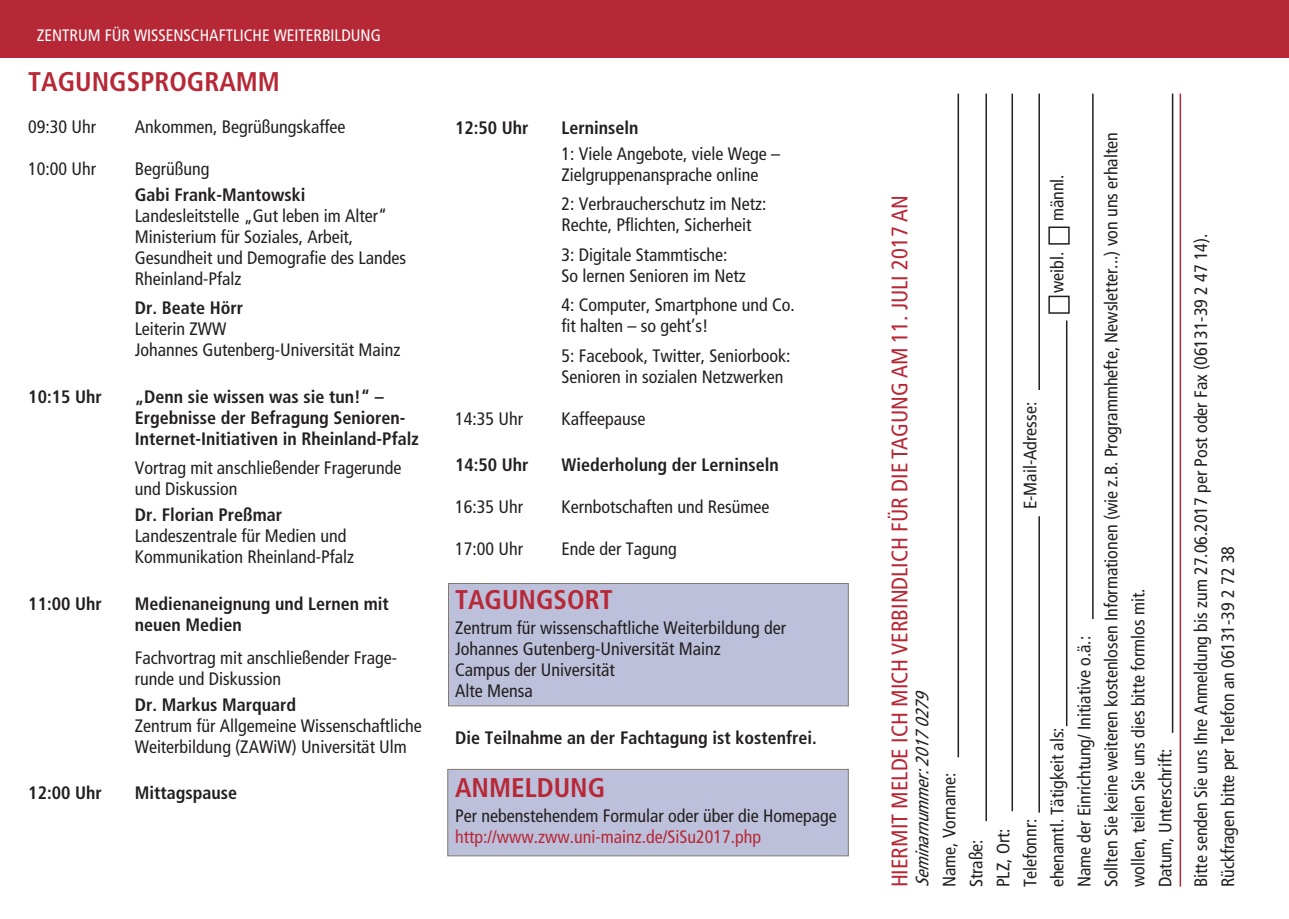
<style>
.page{position:relative;width:1289px;height:919px;background:#fff}
.page>*{position:absolute;margin:0;border:0;box-sizing:border-box;transform-origin:0 0}
.ü_groß_rot{font:700 condensed 27px "Frutiger LT";color:#b72837}
.ü_rot{font:condensed 22.5px "Frutiger LT";color:#b72837}
.text{font:condensed 18px/21px "Frutiger LT";color:#231f20}
.text_einzug{font:condensed 18px/21px "Frutiger LT";color:#231f20}
.überschrift{font:700 condensed 18px/21px "Frutiger LT";color:#231f20}
.überschrift_einzug{font:700 condensed 18px "Frutiger LT";color:#231f20}
.text-2{font:italic condensed 18px "Frutiger LT";color:#231f20}
.text_einzug-2{font:700 condensed 18px "Frutiger LT";color:#231f20}
.text-3{font:condensed 16.5px "Frutiger LT";color:#fff}
.s1{color:#b72837}
</style>
<div class="page">
<div style="left:447px;top:769px;width:401px;height:87px;background:#bdc0da;border:1px solid #817a6b"></div>
<div style="left:448px;top:583px;width:400px;height:123px;background:#bdc0da;border:1px solid #817a6b"></div>
<div style="left:0;top:0;width:1288px;height:57px;background:#b72837"></div>
<hr style="left:957px;top:94px;width:2px;height:663px;background:#231f20">
<hr style="left:985px;top:94px;width:1px;height:727px;background:#231f20">
<hr style="left:1011px;top:94px;width:2px;height:717px;background:#231f20">
<hr style="left:1038px;top:516px;width:1px;height:296px;background:#231f20">
<hr style="left:1038px;top:94px;width:1px;height:296px;background:#231f20">
<hr style="left:1171px;top:94px;width:2px;height:638px;background:#231f20">
<hr style="left:1179px;top:94px;width:2px;height:792px;background:#b72837">
<div style="left:1048px;top:295px;width:21px;height:19px;border:2px solid #231f20"></div>
<div style="left:1048px;top:226px;width:21px;height:18px;border:2px solid #231f20"></div>
<hr style="left:1065px;top:320px;width:2px;height:406px;background:#231f20">
<hr style="left:1092px;top:94px;width:1px;height:525px;background:#231f20">
<p class="text-3" style="left:37px;top:26px;width:345px">ZENTRUM FÜR WISSENSCHAFTLICHE WEITERBILDUNG</p>
<p class="ü_groß_rot" style="left:28px;top:66px;width:253px">TAGUNGSPROGRAMM</p>
<p class="text" style="left:28px;top:117px;width:69px">09:30 Uhr</p>
<p class="text" style="left:135px;top:117px;width:212px">Ankommen, Begrüßungskaffee</p>
<p class="text" style="left:28px;top:159px;width:69px">10:00 Uhr</p>
<p class="text" style="left:135px;top:159px;width:76px">Begrüßung</p>
<p class="überschrift_einzug" style="left:135px;top:184px;width:172px">Gabi Frank-Mantowski</p>
<p class="text_einzug" style="left:135px;top:205px;width:254px">Landesleitstelle „Gut leben im Alter“</p>
<p class="text_einzug" style="left:135px;top:226px;width:220px">Ministerium für Soziales, Arbeit,</p>
<p class="text_einzug" style="left:135px;top:247px;width:273px">Gesundheit und Demografie des Landes<br>Rheinland-Pfalz</p>
<p class="text_einzug-2" style="left:135px;top:297px;width:110px">Dr. Beate Hörr</p>
<p class="text_einzug" style="left:135px;top:319px;width:93px">Leiterin ZWW</p>
<p class="text_einzug" style="left:135px;top:340px;width:267px">Johannes Gutenberg-Universität Mainz</p>
<p class="überschrift" style="left:28px;top:386px;width:75px">10:15 Uhr</p>
<p class="überschrift" style="left:135px;top:386px;width:285px">„Denn sie wissen was sie tun!“ –<br>Ergebnisse der Befragung Senioren-<br>Internet-Initiativen in Rheinland-Pfalz</p>
<p class="text_einzug" style="left:135px;top:458px;width:268px">Vortrag mit anschließender Fragerunde und Diskussion</p>
<p class="überschrift_einzug" style="left:135px;top:504px;width:149px">Dr. Florian Preßmar</p>
<p class="text_einzug" style="left:135px;top:525px;width:221px">Landeszentrale für Medien und<br>Kommunikation Rheinland-Pfalz</p>
<p class="überschrift" style="left:28px;top:592px;width:75px">11:00 Uhr</p>
<p class="überschrift" style="left:135px;top:592px;width:256px">Medienaneignung und Lernen mit neuen Medien</p>
<p class="text_einzug" style="left:135px;top:647px;width:264px">Fachvortrag mit anschließender Frage&shy;runde und Diskussion</p>
<p class="überschrift_einzug" style="left:135px;top:693px;width:163px">Dr. Markus Marquard</p>
<p class="text_einzug" style="left:135px;top:715px;width:288px">Zentrum für Allgemeine Wissenschaftliche<br>Weiterbildung (ZAWiW) Universität Ulm</p>
<p class="überschrift" style="left:28px;top:782px;width:75px">12:00 Uhr</p>
<p class="überschrift" style="left:135px;top:782px;width:104px">Mittagspause</p>
<p class="überschrift" style="left:455px;top:118px;width:75px">12:50 Uhr</p>
<p class="überschrift" style="left:561px;top:118px;width:79px">Lerninseln</p>
<p class="text_einzug" style="left:561px;top:143px;width:220px">1: Viele Angebote, viele Wege –<br>Zielgruppenansprache online</p>
<p class="text_einzug" style="left:561px;top:193px;width:206px">2: Verbraucherschutz im Netz:<br>Rechte, Pflichten, Sicherheit</p>
<p class="text_einzug" style="left:561px;top:244px;width:186px">3: Digitale Stammtische:<br>So lernen Senioren im Netz</p>
<p class="text_einzug" style="left:561px;top:294px;width:235px">4: Computer, Smartphone und Co. fit halten – so geht’s!</p>
<p class="text_einzug" style="left:561px;top:345px;width:230px">5: Facebook, Twitter, Seniorbook:<br>Senioren in sozialen Netzwerken</p>
<p class="text" style="left:455px;top:408px;width:69px">14:35 Uhr</p>
<p class="text" style="left:561px;top:408px;width:85px">Kaffeepause</p>
<p class="überschrift" style="left:455px;top:454px;width:75px">14:50 Uhr</p>
<p class="überschrift" style="left:561px;top:454px;width:219px">Wiederholung der Lerninseln</p>
<p class="text" style="left:455px;top:496px;width:69px">16:35 Uhr</p>
<p class="text" style="left:561px;top:496px;width:209px">Kernbotschaften und Resümee</p>
<p class="text" style="left:455px;top:538px;width:69px">17:00 Uhr</p>
<p class="text" style="left:561px;top:538px;width:117px">Ende der Tagung</p>
<p class="ü_groß_rot" style="left:455px;top:583px;width:159px">TAGUNGSORT</p>
<p class="text" style="left:455px;top:617px;width:332px">Zentrum für wissenschaftliche Weiterbildung der<br>Johannes Gutenberg-Universität Mainz</p>
<p class="text" style="left:455px;top:659px;width:161px">Campus der Universität<br>Alte Mensa</p>
<p class="überschrift" style="left:455px;top:727px;width:363px">Die Teilnahme an der Fachtagung ist kostenfrei.</p>
<p class="ü_groß_rot" style="left:455px;top:771px;width:151px">ANMELDUNG</p>
<p class="text" style="left:455px;top:805px;width:383px">Per nebenstehendem Formular oder über die Homepage <span class="s1">http://www.zww.uni-mainz.de/SiSu2017.php</span></p>
<p class="ü_rot" style="left:886px;top:887px;width:693px;rotate:-90deg">HIERMIT MELDE ICH MICH VERBINDLICH FÜR DIE TAGUNG AM 11. JULI 2017 AN</p>
<p class="text-2" style="left:911px;top:887px;width:203px;rotate:-90deg">Seminarnummer:20170279</p>
<p class="text" style="left:1019px;top:509px;width:109px;rotate:-90deg">E-Mail-Adresse:</p>
<p class="text" style="left:938px;top:887px;width:116px;rotate:-90deg">Name, Vorname:</p>
<p class="text" style="left:965px;top:887px;width:49px;rotate:-90deg">Straße:</p>
<p class="text" style="left:992px;top:887px;width:60px;rotate:-90deg">PLZ, Ort:</p>
<p class="text" style="left:1019px;top:887px;width:70px;rotate:-90deg">Telefonnr:</p>
<p class="text" style="left:1046px;top:221px;width:48px;rotate:-90deg">männl.</p>
<p class="text" style="left:1046px;top:293px;width:43px;rotate:-90deg">weibl.</p>
<p class="text" style="left:1046px;top:887px;width:161px;rotate:-90deg">ehenamtl. Tätigkeit als:</p>
<p class="text" style="left:1073px;top:887px;width:253px;rotate:-90deg">Name der Einrichtung/ Initiative o.ä.:</p>
<p class="text" style="left:1097px;top:887px;width:756px;line-height:27px;rotate:-90deg">Sollten Sie keine weiteren kostenlosen Informationen (wie z.B. Programmhefte, Newsletter...) von uns erhalten wollen, teilen Sie uns dies bitte formlos mit.</p>
<p class="text" style="left:1154px;top:887px;width:140px;rotate:-90deg">Datum, Unterschrift:</p>
<p class="text" style="left:1190px;top:887px;width:655px;rotate:-90deg">Bitte senden Sie uns Ihre Anmeldung bis zum 27.06.2017 per Post oder Fax (06131-39 2 47 14).</p>
<p class="text" style="left:1217px;top:887px;width:343px;rotate:-90deg">Rückfragen bitte per Telefon an 06131-39 2 72 38</p>
</div>
